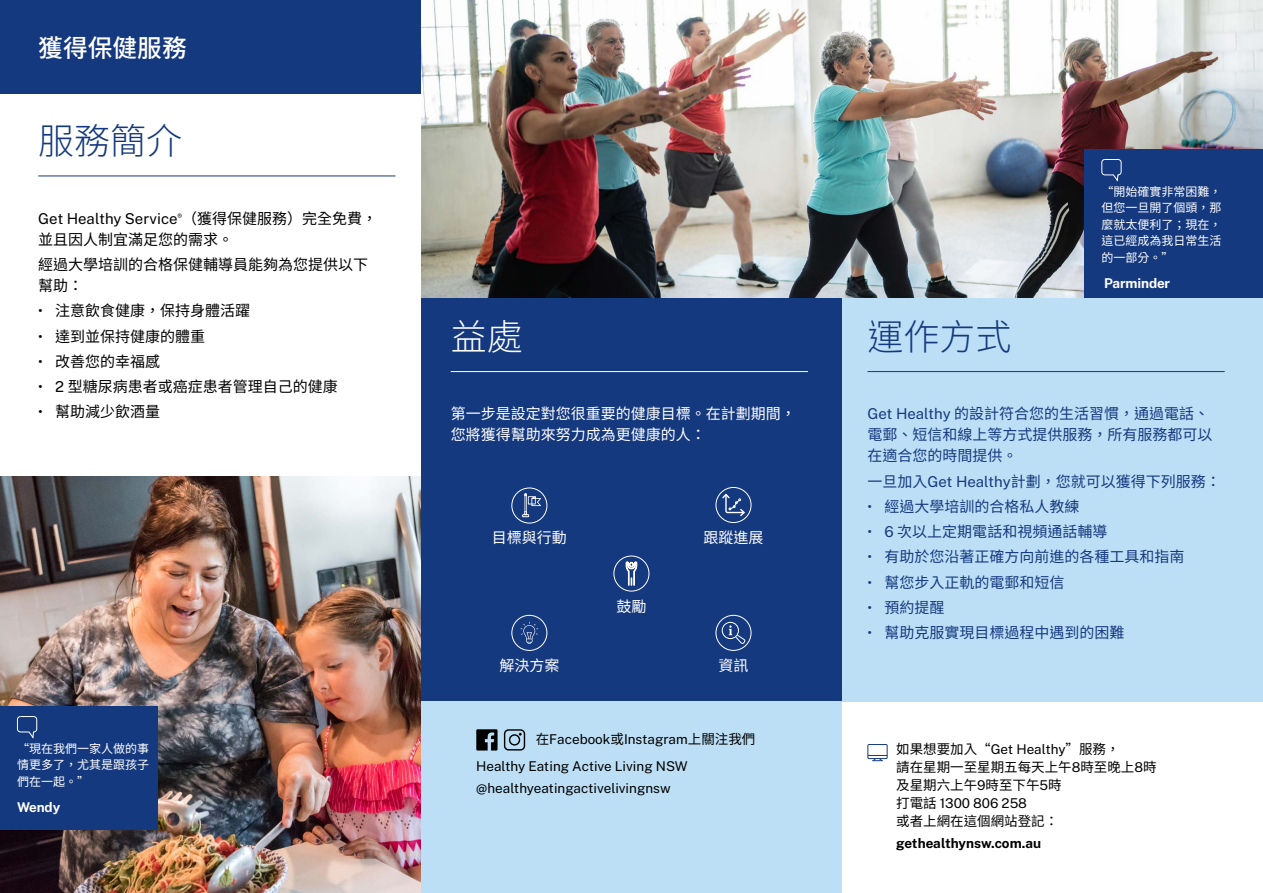
<style>
.page{position:relative;width:1263px;height:893px;background:#fff}
.page>*{position:absolute;margin:0;border:0;box-sizing:border-box;transform-origin:0 0}
.H1_24{font:300 36px "Noto Sans CJ Ktc";color:#15397f}
.H1_24_white{font:300 36px "Noto Sans CJ Ktc";color:#fff}
.Cover_4{font:500 24.75px "Noto Sans CJ Ktc";color:#fff}
.Body_10pt{font:15px/21px "Noto Sans CJ Ktc";color:#15397f}
.Body_10pt-2{font:15px/21px "Noto Sans CJ Ktc";color:#000}
._10pt_white{font:15px/21px "Noto Sans CJ Ktc";color:#fff}
._9pt_body{font:13.5px "Public Sans";color:#000}
._9pt_body-2{font:13.5px/18px "Noto Sans CJ Ktc";color:#000}
._9pt_body-3{font:700 13.5px "Public Sans";color:#000}
._9pt_white{font:700 13.5px "Public Sans";letter-spacing:-.01em;color:#fff}
.Quotes{font:12px/16.5px "Noto Sans CJ Ktc";color:#fff;text-align:justify}
.s1{font-family:"Public Sans"}
.s2{font-family:"Noto Sans CJ Ktc"}
</style>
<div class="page">
<img style="left:421px;top:0;width:842px;height:298px">
<div style="left:421px;top:298px;width:421px;height:404px;background:#15397f"></div>
<div style="left:842px;top:298px;width:421px;height:404px;background:#bcdff6"></div>
<img style="left:0;top:476px;width:421px;height:417px">
<div style="left:0;top:706px;width:157px;height:123px;background:#15397f"></div>
<div style="left:421px;top:702px;width:421px;height:191px;background:#bcdff6"></div>
<div style="left:0;top:0;width:421px;height:94px;background:#15397f"></div>
<hr style="left:38px;top:176px;width:357px;height:1px;background:#15397f">
<hr style="left:867px;top:371px;width:358px;height:1px;background:#15397f">
<hr style="left:451px;top:371px;width:357px;height:1px;background:#fff">
<svg style="left:17px;top:716px;width:21px;height:23px"></svg>
<div style="left:1084px;top:149px;width:179px;height:149px;background:#15397f"></div>
<svg style="left:1101px;top:159px;width:21px;height:23px"></svg>
<div style="left:867px;top:744px;width:20px;height:15px;border:1px solid #15397f"></div>
<svg style="left:868px;top:755px;width:19px;height:7px"></svg>
<svg style="left:476px;top:729px;width:21px;height:21px"></svg>
<svg style="left:504px;top:729px;width:21px;height:21px"></svg>
<svg style="left:522px;top:493px;width:19px;height:24px"></svg>
<div style="left:511px;top:488px;width:36px;height:35px;border:1px solid #fff;border-radius:50%"></div>
<svg style="left:721px;top:492px;width:25px;height:25px"></svg>
<div style="left:715px;top:487px;width:36px;height:36px;border:1px solid #fff;border-radius:50%"></div>
<svg style="left:626px;top:562px;width:11px;height:23px"></svg>
<div style="left:613px;top:556px;width:36px;height:35px;border:1px solid #fff;border-radius:50%"></div>
<svg style="left:520px;top:622px;width:18px;height:22px"></svg>
<div style="left:511px;top:615px;width:36px;height:36px;border:1px solid #fff;border-radius:50%"></div>
<svg style="left:728px;top:625px;width:18px;height:19px"></svg>
<div style="left:722px;top:622px;width:17px;height:17px;border:1px solid #fff;border-radius:50%"></div>
<div style="left:715px;top:615px;width:36px;height:36px;border:1px solid #fff;border-radius:50%"></div>
<p class="Cover_4" style="left:38px;top:34px;width:150px">獲得保健服務</p>
<p class="H1_24" style="left:38px;top:121px;width:146px">服務簡介</p>
<p class="Body_10pt-2" style="left:38px;top:208px;width:341px"><span class="s1">Get Healthy Service</span><sup>®</sup>（獲得保健服務）完全免費，並且因人制宜滿足您的需求。</p>
<p class="Body_10pt-2" style="left:38px;top:254px;width:331px">經過大學培訓的合格保健輔導員能夠為您提供以下幫助：</p>
<p class="Body_10pt-2" style="left:38px;top:301px;width:214px"><span class="s1">•</span> 注意飲食健康，保持身體活躍</p>
<p class="Body_10pt-2" style="left:38px;top:326px;width:169px"><span class="s1">•</span> 達到並保持健康的體重</p>
<p class="Body_10pt-2" style="left:38px;top:351px;width:124px"><span class="s1">•</span> 改善您的幸福感</p>
<p class="Body_10pt-2" style="left:38px;top:376px;width:301px"><span class="s1">• 2</span> 型糖尿病患者或癌症患者管理自己的健康</p>
<p class="Body_10pt-2" style="left:38px;top:402px;width:124px"><span class="s1">•</span> 幫助減少飲酒量</p>
<p class="Quotes" style="left:17px;top:740px;width:133px">“現在我們一家人做的事情更多了，尤其是跟孩子們在一起。”</p>
<p class="_9pt_white" style="left:17px;top:797px;width:45px">Wendy</p>
<p class="H1_24_white" style="left:451px;top:316px;width:73px">益處</p>
<p class="H1_24" style="left:867px;top:316px;width:145px">運作方式</p>
<p class="Quotes" style="left:1101px;top:183px;width:121px">“開始確實非常困難，但您一旦開了個頭，那麼就太便利了；現在，這已經成為我日常生活的一部分。”</p>
<p class="_9pt_white" style="left:1104px;top:273px;width:67px">Parminder</p>
<p class="_10pt_white" style="left:451px;top:404px;width:347px">第一步是設定對您很重要的健康目標。在計劃期間，您將獲得幫助來努力成為更健康的人：</p>
<p class="_10pt_white" style="left:492px;top:528px;width:76px">目標與行動</p>
<p class="_10pt_white" style="left:703px;top:528px;width:61px">跟蹤進展</p>
<p class="_10pt_white" style="left:616px;top:596px;width:31px">鼓勵</p>
<p class="_10pt_white" style="left:499px;top:655px;width:61px">解決方案</p>
<p class="_10pt_white" style="left:718px;top:655px;width:31px">資訊</p>
<p class="_9pt_body" style="left:536px;top:730px;width:221px"><span class="s2">在</span>Facebook<span class="s2">或</span>Instagram<span class="s2">上關注我們</span></p>
<p class="_9pt_body" style="left:476px;top:756px;width:213px">Healthy Eating Active Living NSW</p>
<p class="_9pt_body" style="left:476px;top:779px;width:196px">@healthyeatingactivelivingnsw</p>
<p class="Body_10pt" style="left:867px;top:404px;width:346px"><span class="s1">Get Healthy</span> 的設計符合您的生活習慣，通過電話、電郵、短信和線上等方式提供服務，所有服務都可以在適合您的時間提供。</p>
<p class="Body_10pt" style="left:867px;top:471px;width:355px">一旦加入<span class="s1">Get Healthy</span>計劃，您就可以獲得下列服務：</p>
<p class="Body_10pt" style="left:867px;top:496px;width:214px"><span class="s1">•</span> 經過大學培訓的合格私人教練</p>
<p class="Body_10pt" style="left:867px;top:521px;width:241px"><span class="s1">• 6</span> 次以上定期電話和視頻通話輔導</p>
<p class="Body_10pt" style="left:867px;top:547px;width:319px"><span class="s1">•</span> 有助於您沿著正確方向前進的各種工具和指南</p>
<p class="Body_10pt" style="left:867px;top:572px;width:199px"><span class="s1">•</span> 幫您步入正軌的電郵和短信</p>
<p class="Body_10pt" style="left:867px;top:597px;width:79px"><span class="s1">•</span> 預約提醒</p>
<p class="Body_10pt" style="left:867px;top:622px;width:259px"><span class="s1">•</span> 幫助克服實現目標過程中遇到的困難</p>
<p class="_9pt_body-2" style="left:896px;top:740px;width:262px">如果想要加入“<span class="s1">Get Healthy</span>”服務，<br>請在星期一至星期五每天上午<span class="s1">8</span>時至晚上<span class="s1">8</span>時及星期六上午<span class="s1">9</span>時至下午<span class="s1">5</span>時<br>打電話 <span class="s1">1300 806 258<br></span>或者上網在這個網站登記：</p>
<p class="_9pt_body-3" style="left:896px;top:834px;width:146px">gethealthynsw.com.au</p>
</div>
